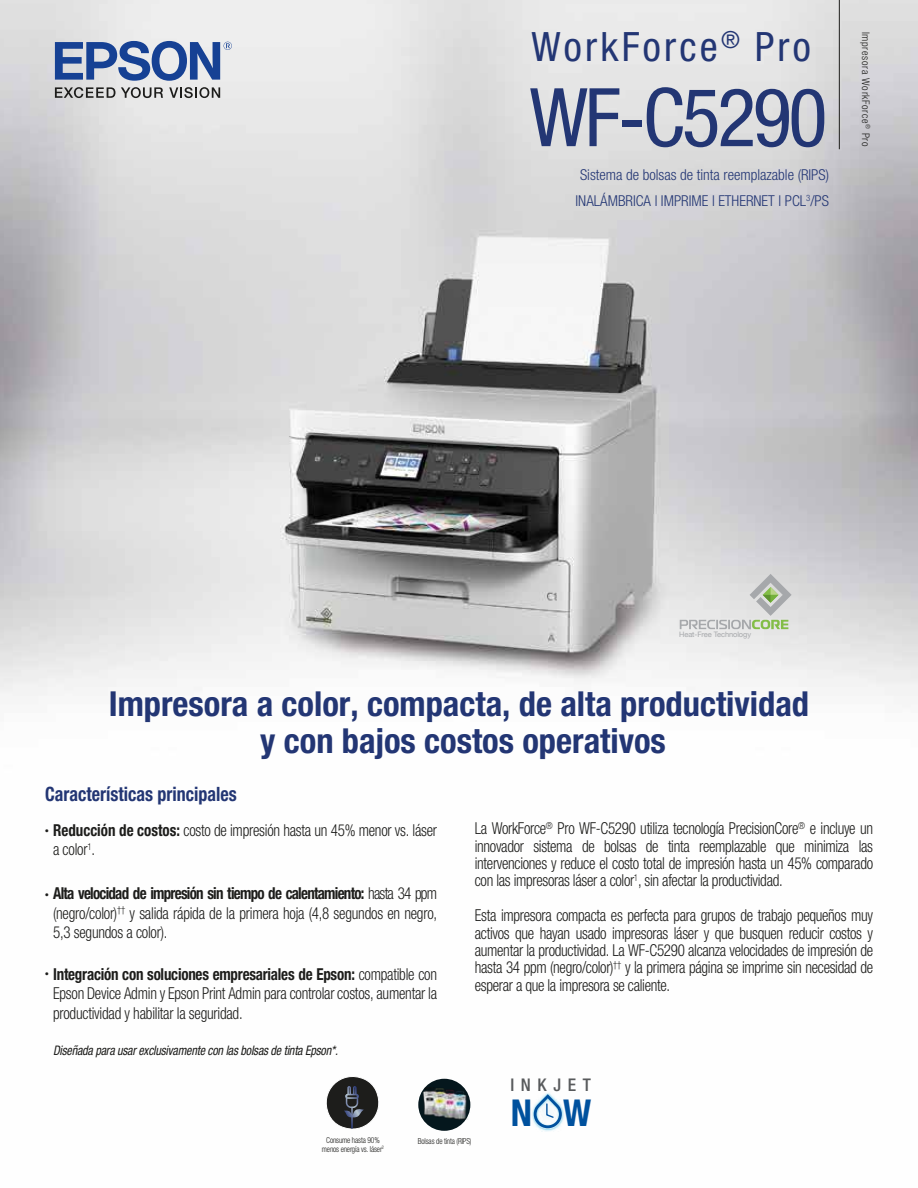
<style>
.page{position:relative;width:918px;height:1188px;background:#fff}
.page>*{position:absolute;margin:0;border:0;box-sizing:border-box;transform-origin:0 0}
.t1{font:condensed 81px "Helvetica Neue LT Std";letter-spacing:-.04em;color:#233674}
.t2{font:condensed 40.5px "Helvetica Neue LT Std";letter-spacing:.08em;color:#233674}
.t3{font:700 condensed 37.05px "Helvetica Neue LT Std";color:#00519e}
.t4{font:700 condensed 34.5px/37.5px "Helvetica Neue LT Std";color:#233674;text-align:center}
.t5{font:700 condensed 19.8px "Helvetica Neue LT Std";color:#233674;scale:.91 1}
.t6{font:500 condensed 17.55px "Helvetica Neue LT Std";letter-spacing:.38em;color:#585a5c}
.t7{font:300 condensed 16.5px/17.4px "Helvetica Neue LT Std";letter-spacing:-.015em;color:#1d1d1b;text-align:justify;scale:.91 1}
.t8{font:300 condensed 15px/25px "Helvetica Neue LT Std";color:#233674;text-align:center}
.t9{font:700 condensed 15px "Helvetica Neue LT Std";color:#1d1d1b}
.t10{font:italic condensed 13.2px "Helvetica Neue LT Std";letter-spacing:-.015em;color:#1d1d1b;scale:.91 1}
.t11{font:300 condensed 10.5px "Helvetica Neue LT Std";letter-spacing:.065em;color:#1d1d1b}
.t12{font:300 condensed 8.25px/9px "Helvetica Neue LT Std";letter-spacing:-.02em;color:#1d1d1b;text-align:center;scale:.91 1}
.t13{font:7.5px "Helvetica Neue";letter-spacing:-.01em;color:#a6a8ab}
.s1{font-weight:700;font-size:15px}
.s2{font-weight:700}
</style>
<div class="page">
<img style="left:0;top:0;width:918px;height:696px">
<svg style="left:326px;top:1076px;width:53px;height:53px"></svg>
<svg style="left:55px;top:87px;width:60px;height:11px"></svg>
<svg style="left:121px;top:87px;width:42px;height:11px"></svg>
<svg style="left:169px;top:87px;width:51px;height:11px"></svg>
<svg style="left:55px;top:41px;width:177px;height:40px;background:#7f94be"></svg>
<svg style="left:680px;top:574px;width:112px;height:55px;background:#d4d7d2"></svg>
<hr style="left:839px;top:0;width:1px;height:149px;background:#1d1d1b">
<img style="left:531px;top:1093px;width:34px;height:39px">
<svg style="left:534px;top:1094px;width:28px;height:34px"></svg>
<svg style="left:417px;top:1078px;width:54px;height:54px"></svg>
<div style="left:417px;top:1077px;width:55px;height:55px;border:2px solid #fff;border-radius:50%"></div>
<img style="left:417px;top:1083px;width:54px;height:40px">
<h2 class="t2" style="left:532px;top:24px;width:281px">WorkForce<sup>®</sup> Pro</h2>
<h1 class="t1" style="left:530px;top:71px;width:299px">WF-C5290</h1>
<p class="t8" style="left:576px;top:163px;width:255px">Sistema de bolsas de tinta reemplazable (RIPS)<br>INALÁMBRICA l IMPRIME l ETHERNET l PCL<sup>3</sup>/PS</p>
<p class="t11" style="left:872px;top:32px;width:116px;rotate:90deg">Impresora WorkForce<sup>®</sup> Pro</p>
<p class="t13" style="left:679px;top:629px;width:74px">Heat-Free Technology</p>
<h3 class="t4" style="left:109px;top:684px;width:702px">Impresora a color, compacta, de alta productividad y con bajos costos operativos</h3>
<p class="t5" style="left:45px;top:782px;width:212px">Características principales</p>
<p class="t7" style="left:53px;top:820px;width:424px;line-height:19.5px;text-indent:-8px"><span class="s1">·</span> <span class="s2">Reducción de costos:</span> costo de impresión hasta un 45% menor vs. láser a color<sup>1</sup>.</p>
<p class="t7" style="left:53px;top:884px;width:423px;line-height:19.5px;text-indent:-8px"><span class="s1">·</span> <span class="s2">Alta velocidad de impresión sin tiempo de calentamiento:</span> hasta 34 ppm (negro/color)<sup>††</sup> y salida rápida de la primera hoja (4,8 segundos en negro, 5,3 segundos a color).</p>
<p class="t7" style="left:53px;top:964px;width:424px;line-height:19.5px"><span class="s2">Integración con soluciones empresariales de Epson:</span> compatible con Epson Device Admin y Epson Print Admin para controlar costos, aumentar la productividad y habilitar la seguridad.</p>
<p class="t9" style="left:45px;top:963px;width:5px">·</p>
<p class="t10" style="left:53px;top:1042px;width:315px">Diseñada para usar exclusivamente con las bolsas de tinta Epson*.</p>
<p class="t7" style="left:475px;top:820px;width:439px">La WorkForce<sup>®</sup> Pro WF-C5290 utiliza tecnología PrecisionCore<sup>®</sup> e incluye un innovador sistema de bolsas de tinta reemplazable que minimiza las intervenciones y reduce el costo total de impresión hasta un 45% comparado con las impresoras láser a color<sup>1</sup>, sin afectar la productividad.</p>
<p class="t7" style="left:475px;top:907px;width:439px">Esta impresora compacta es perfecta para grupos de trabajo pequeños muy activos que hayan usado impresoras láser y que busquen reducir costos y aumentar la productividad. La WF-C5290 alcanza velocidades de impresión de hasta 34 ppm (negro/color)<sup>††</sup> y la primera página se imprime sin necesidad de esperar a que la impresora se caliente.</p>
<p class="t6" style="left:510px;top:1074px;width:82px">INKJET</p>
<h3 class="t3" style="left:511px;top:1091px;width:82px">N W</h3>
<p class="t12" style="left:322px;top:1135px;width:70px">Consume hasta 90% menos energía vs. láser<sup>2</sup></p>
<p class="t12" style="left:418px;top:1137px;width:60px">Bolsas de tinta (RIPS)</p>
</div>
